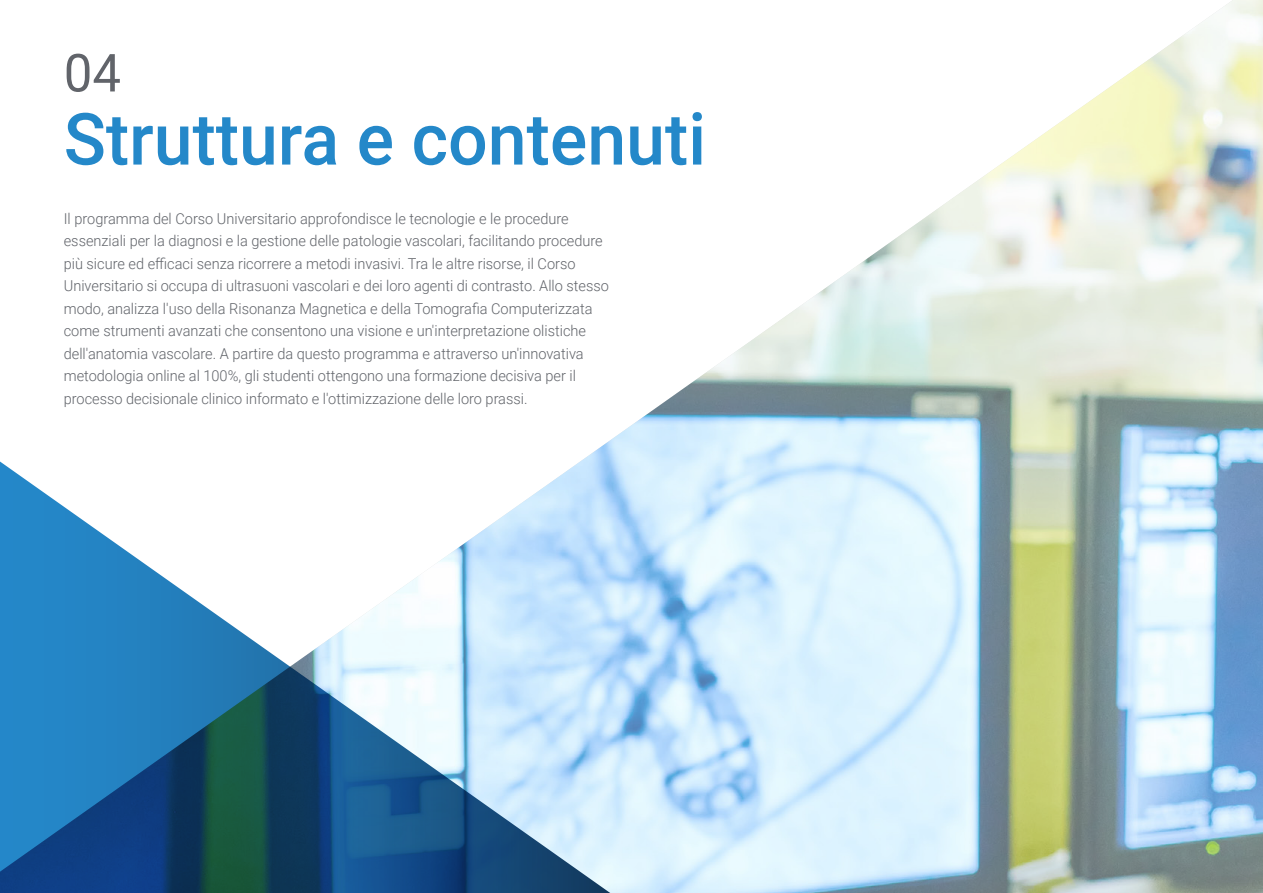
<style>
.page{position:relative;width:1263px;height:893px;background:#fff}
.page>*{position:absolute;margin:0;border:0;box-sizing:border-box;transform-origin:0 0}
.t1{font:500 72px "Roboto";color:#2488c9}
.t2{font:52.5px "Roboto";color:#61646a}
.t3{font:300 15px/22.5px "Roboto";color:#61646a}
</style>
<div class="page">
<img style="left:602px;top:0;width:661px;height:893px">
<svg style="left:0;top:446px;width:640px;height:447px"></svg>
<h2 class="t2" style="left:64px;top:36px;width:59px">04</h2>
<h1 class="t1" style="left:64px;top:89px;width:644px">Struttura e contenuti</h1>
<p class="t3" style="left:64px;top:207px;width:547px">Il programma del Corso Universitario approfondisce le tecnologie e le procedure essenziali per la diagnosi e la gestione delle patologie vascolari, facilitando procedure più sicure ed efficaci senza ricorrere a metodi invasivi. Tra le altre risorse, il Corso Universitario si occupa di ultrasuoni vascolari e dei loro agenti di contrasto. Allo stesso modo, analizza l'uso della Risonanza Magnetica e della Tomografia Computerizzata come strumenti avanzati che consentono una visione e un'interpretazione olistiche dell'anatomia vascolare. A partire da questo programma e attraverso un'innovativa metodologia online al 100%, gli studenti ottengono una formazione decisiva per il processo decisionale clinico informato e l'ottimizzazione delle loro prassi.</p>
</div>
